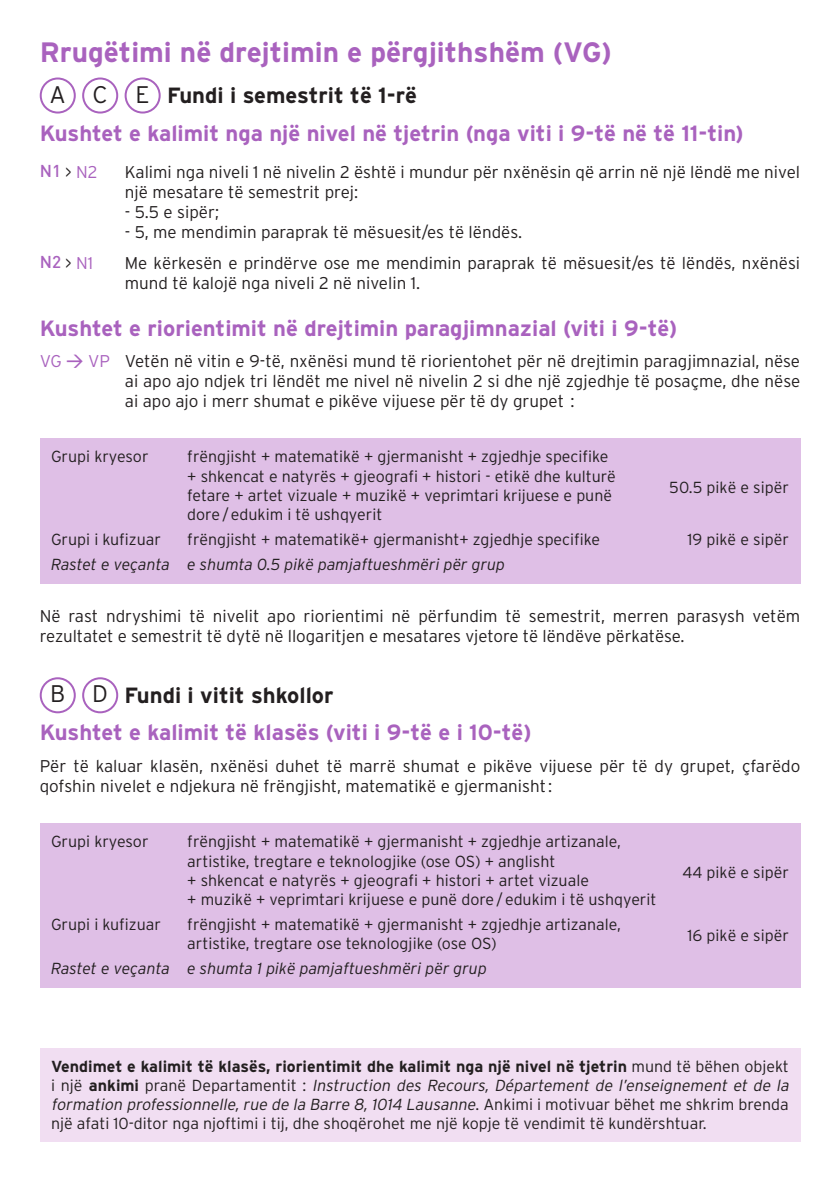
<style>
.page{position:relative;width:840px;height:1191px;background:#fff}
.page>*{position:absolute;margin:0;border:0;box-sizing:border-box;transform-origin:0 0}
.t1{font:700 28px "Interstate";color:#a962be}
.t2{font:700 22px/37.8px "Interstate";color:#a962be}
.t3{font:300 17px/20px "Interstate";color:#231f20}
.t4{font:500 17px "DIN";color:#a962be}
.t5{font:300 16px/19.2px "Interstate";color:#231f20}
.t6{font:italic 300 16px "Interstate";color:#231f20}
.s1{font-weight:300;font-size:24px;color:#231f20}
.s2{color:#231f20}
.s3{font-family:"Interstate";font-weight:300;color:#231f20}
.s4{font-family:"Interstate";font-weight:300}
.s5{color:#a962be}
.s6{font-family:"DIN";font-weight:500;color:#a962be}
.s7{font-weight:700}
.s8{font-style:italic}
</style>
<div class="page">
<div style="left:40px;top:77px;width:36px;height:37px;border:2px solid #a962be;border-radius:50%"></div>
<div style="left:82px;top:77px;width:36px;height:37px;border:2px solid #a962be;border-radius:50%"></div>
<div style="left:124px;top:77px;width:36px;height:37px;border:2px solid #a962be;border-radius:50%"></div>
<div style="left:40px;top:438px;width:759px;height:146px;background:#dfbfe6"></div>
<div style="left:40px;top:677px;width:36px;height:36px;border:2px solid #a962be;border-radius:50%"></div>
<div style="left:82px;top:677px;width:36px;height:36px;border:2px solid #a962be;border-radius:50%"></div>
<div style="left:40px;top:823px;width:759px;height:165px;background:#dfbfe6"></div>
<div style="left:40px;top:1047px;width:759px;height:94px;background:#f1def2"></div>
<h1 class="t1" style="left:40px;top:37px;width:573px">Rrugëtimi në drejtimin e përgjithshëm (VG)</h1>
<h2 class="t2" style="left:40px;top:76px;width:705px;text-indent:10px"><span class="s1">A C E</span> <span class="s2">Fundi i semestrit të 1-rë<br></span>Kushtet e kalimit nga një nivel në tjetrin (nga viti i 9-të në të 11-tin)</h2>
<p class="t4" style="left:40px;top:160px;width:59px">N1 <span class="s3">&gt;</span> <span class="s4">N2</span></p>
<p class="t3" style="left:125px;top:162px;width:676px">Kalimi nga niveli 1 në nivelin 2 është i mundur për nxënësin që arrin në një lëndë me nivel një mesatare të semestrit prej:</p>
<p class="t3" style="left:125px;top:202px;width:96px">- 5.5 e sipër;</p>
<p class="t3" style="left:125px;top:222px;width:398px">- 5, me mendimin paraprak të mësuesit/es të lëndës.</p>
<p class="t4" style="left:40px;top:251px;width:55px">N2 <span class="s3">&gt;</span> <span class="s4">N1</span></p>
<p class="t3" style="left:125px;top:253px;width:676px">Me kërkesën e prindërve ose me mendimin paraprak të mësuesit/es të lëndës, nxënësi mund të kalojë nga niveli 2 në nivelin 1.</p>
<h2 class="t2" style="left:40px;top:309px;width:638px">Kushtet e riorientimit në drejtimin paragjimnazial (viti i 9-të)</h2>
<p class="t3" style="left:125px;top:351px;width:676px;text-align:justify;text-indent:-85px"><span class="s5">VG</span> <span class="s6">&gt;</span> <span class="s5">VP</span> Vetën në vitin e 9-të, nxënësi mund të riorientohet për në drejtimin paragjimnazial, nëse ai apo ajo ndjek tri lëndët me nivel në nivelin 2 si dhe një zgjedhje të posaçme, dhe nëse ai apo ajo i merr shumat e pikëve vijuese për të dy grupet :</p>
<p class="t5" style="left:51px;top:447px;width:99px">Grupi kryesor</p>
<p class="t5" style="left:187px;top:447px;width:430px">frëngjisht + matematikë + gjermanisht + zgjedhje specifike + shkencat e natyrës + gjeografi + histori - etikë dhe kulturë fetare + artet vizuale + muzikë + veprimtari krijuese e punë</p>
<p class="t5" style="left:187px;top:504px;width:196px">dore/edukim i të ushqyerit</p>
<p class="t5" style="left:669px;top:477px;width:121px">50.5 pikë e sipër</p>
<p class="t5" style="left:51px;top:529px;width:111px">Grupi i kufizuar</p>
<p class="t5" style="left:187px;top:529px;width:414px">frëngjisht + matematikë+ gjermanisht+ zgjedhje specifike</p>
<p class="t5" style="left:687px;top:529px;width:103px">19 pikë e sipër</p>
<p class="t6" style="left:51px;top:555px;width:455px">Rastet e veçanta e shumta 0.5 pikë pamjaftueshmëri për grup</p>
<p class="t3" style="left:40px;top:606px;width:761px">Në rast ndryshimi të nivelit apo riorientimi në përfundim të semestrit, merren parasysh vetëm rezultatet e semestrit të dytë në llogaritjen e mesatares vjetore të lëndëve përkatëse.</p>
<h2 class="t2" style="left:40px;top:676px;width:493px;text-indent:10px"><span class="s1">B D</span> <span class="s2">Fundi i vitit shkollor<br></span>Kushtet e kalimit të klasës (viti i 9-të e i 10-të)</h2>
<p class="t3" style="left:40px;top:755px;width:761px">Për të kaluar klasën, nxënësi duhet të marrë shumat e pikëve vijuese për të dy grupet, çfarëdo qofshin nivelet e ndjekura në frëngjisht, matematikë e gjermanisht:</p>
<p class="t5" style="left:51px;top:832px;width:99px">Grupi kryesor</p>
<p class="t5" style="left:187px;top:832px;width:435px">frëngjisht + matematikë + gjermanisht + zgjedhje artizanale, artistike, tregtare e teknologjike (ose OS) + anglisht<br>+ shkencat e natyrës + gjeografi + histori + artet vizuale</p>
<p class="t5" style="left:187px;top:889px;width:470px">+ muzikë + veprimtari krijuese e punë dore/edukim i të ushqyerit</p>
<p class="t5" style="left:682px;top:862px;width:108px">44 pikë e sipër</p>
<p class="t5" style="left:51px;top:914px;width:111px">Grupi i kufizuar</p>
<p class="t5" style="left:187px;top:914px;width:435px">frëngjisht + matematikë + gjermanisht + zgjedhje artizanale, artistike, tregtare ose teknologjike (ose OS)</p>
<p class="t5" style="left:687px;top:925px;width:103px">16 pikë e sipër</p>
<p class="t6" style="left:51px;top:959px;width:437px">Rastet e veçanta e shumta 1 pikë pamjaftueshmëri për grup</p>
<p class="t5" style="left:51px;top:1056px;width:742px"><span class="s7">Vendimet e kalimit të klasës, riorientimit dhe kalimit nga një nivel në tjetrin</span> mund të bëhen objekt i nj ë <span class="s7">a n k i m i</span> p ra n ë D e p a r t a m e n t i t : <span class="s8">Instruction des Recours, Département de l’enseignement et de la formation professionnelle,rue de la Barre 8,1014 Lausanne</span>. A n k i m i i m o t i v u a r b ë h e t m e s h k r i m b re n d a një afati 10-ditor nga njoftimi i tij, dhe shoqërohet me një kopje të vendimit të kundërshtuar.</p>
</div>
